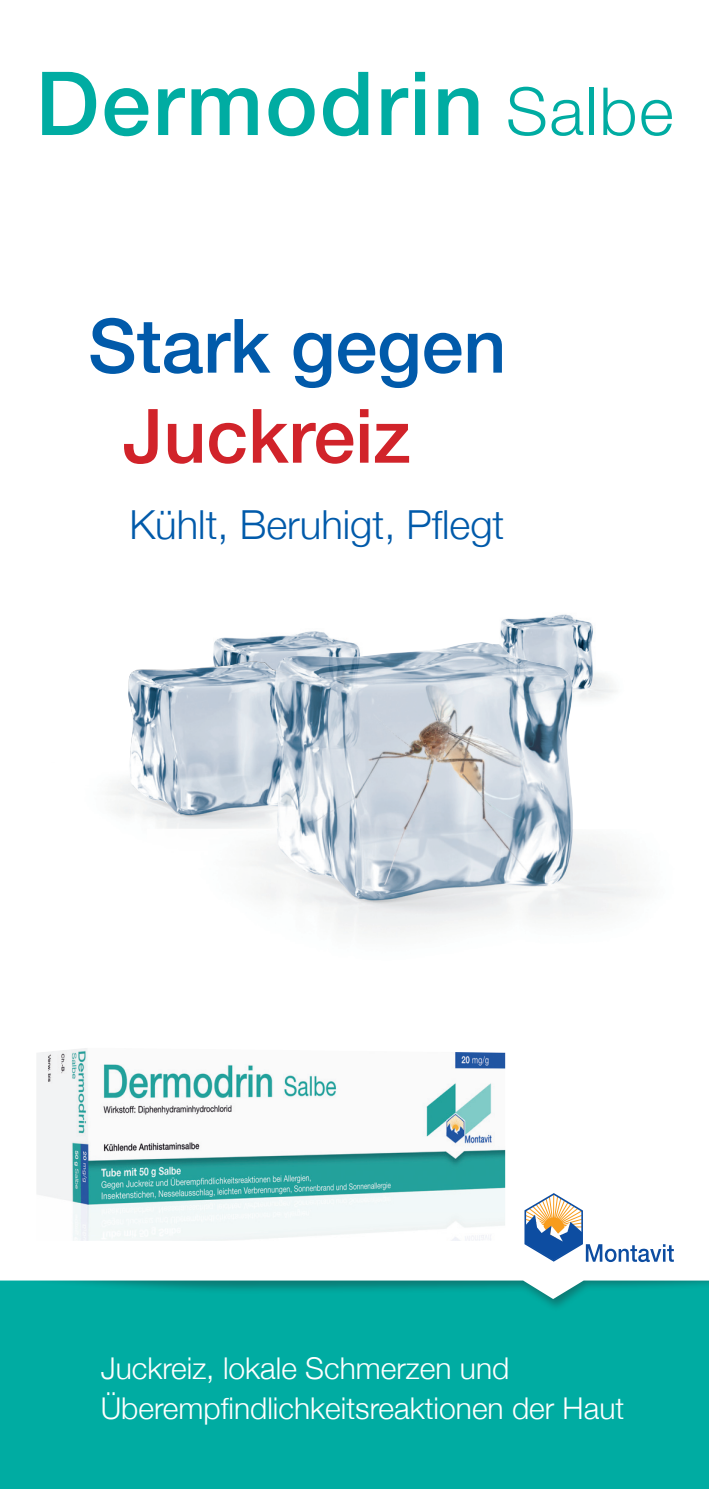
<style>
.page{position:relative;width:709px;height:1489px;background:#fff}
.page>*{position:absolute;margin:0;border:0;box-sizing:border-box;transform-origin:0 0}
.t1{font:500 88.25px "Helvetica Neue";letter-spacing:.025em;color:#00aca2}
.t2{font:500 75px "Helvetica Neue";color:#015aaa}
.t3{font:500 75px "Helvetica Neue";color:#d1232a}
.t4{font:300 40px "Helvetica Neue";color:#015aaa}
.t5{font:300 30px/40px "Helvetica Neue";color:#fff}
.s1{font-weight:300;font-size:66.25px}
</style>
<div class="page">
<div style="left:0;top:1192px;width:709px;height:296px;background:#00aca2"></div>
<svg style="left:0;top:1053px;width:709px;height:245px;fill:#fff"></svg>
<img style="left:36px;top:1048px;width:469px;height:192px">
<img style="left:500px;top:614px;width:93px;height:28px">
<img style="left:113px;top:631px;width:234px;height:186px">
<img style="left:128px;top:661px;width:19px;height:153px">
<img style="left:147px;top:642px;width:494px;height:293px">
<svg style="left:524px;top:1192px;width:150px;height:69px;background:#cbd4de"></svg>
<h1 class="t1" style="left:35px;top:50px;width:639px">Dermodrin <span class="s1">Salbe</span></h1>
<h2 class="t2" style="left:88px;top:301px;width:420px">Stark gegen</h2>
<h2 class="t3" style="left:123px;top:391px;width:289px">Juckreiz</h2>
<h3 class="t4" style="left:129px;top:500px;width:376px">Kühlt, Beruhigt, Pflegt</h3>
<p class="t5" style="left:101px;top:1347px;width:525px">Juckreiz, lokale Schmerzen und<br>Überempfindlichkeitsreaktionen der Haut</p>
</div>
